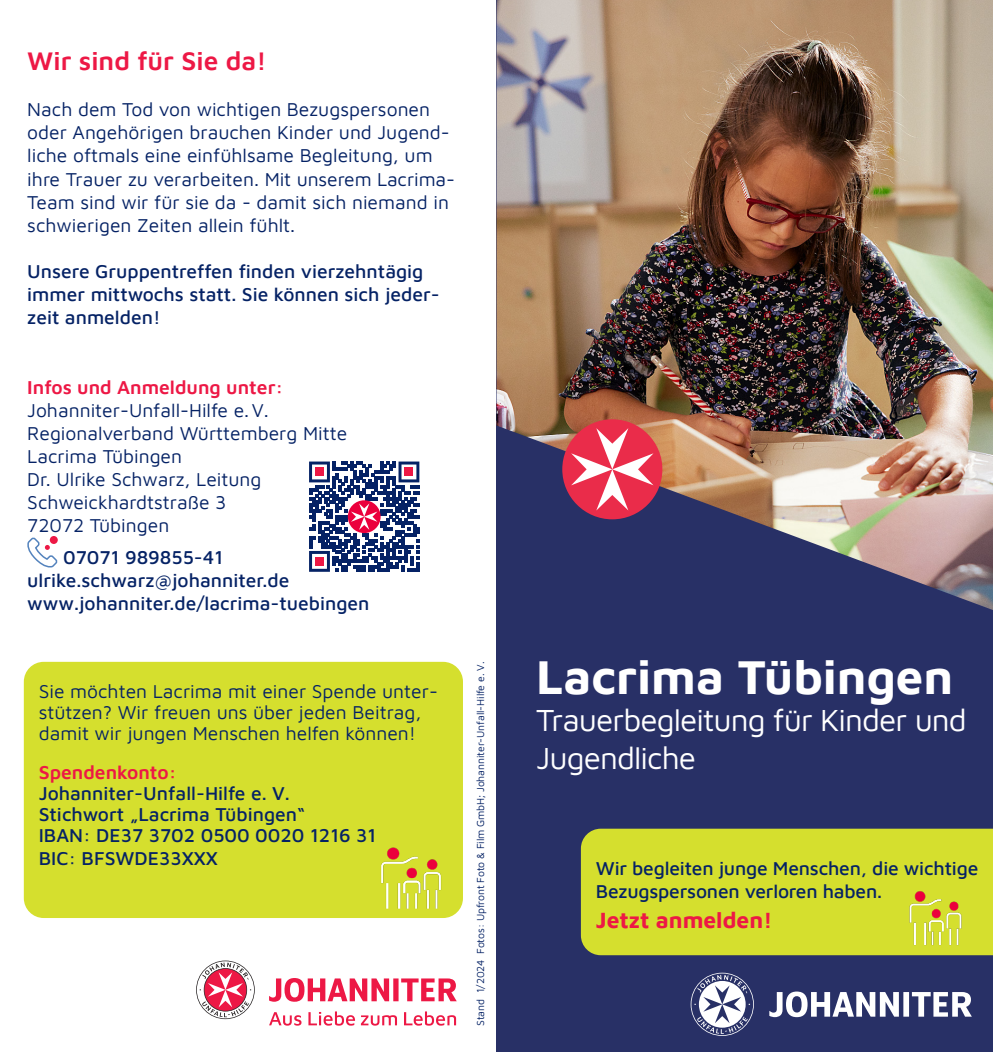
<style>
.page{position:relative;width:993px;height:1052px;background:#fff}
.page>*{position:absolute;margin:0;border:0;box-sizing:border-box;transform-origin:0 0}
.t1{font:700 49px "Maven Pro";color:#fff}
.t2{font:31.5px/37.8px "Maven Pro";letter-spacing:-.03em;color:#fff}
.t3{font:600 26.25px "Maven Pro";color:#ed1845}
.t4{font:700 22.75px "Maven Pro";color:#ed1845}
.t5{font:19.25px/23.1px "Maven Pro";color:#052265}
.t6{font:500 19.25px/23.1px "Maven Pro";color:#052265}
.t7{font:600 19.25px "Maven Pro";color:#ed1845}
.t8{font:10.5px "Maven Pro";letter-spacing:-.01em;color:#052265}
</style>
<div class="page">
<div style="left:496px;top:0;width:496px;height:1052px;background:#283066"></div>
<svg style="left:27px;top:536px;width:31px;height:32px"></svg>
<div style="left:50px;top:536px;width:8px;height:8px;background:#ed1845;border-radius:50%"></div>
<img style="left:496px;top:0;width:496px;height:610px">
<div style="left:562px;top:419px;width:100px;height:100px;background:#ea2c4a;border-radius:50%"></div>
<svg style="left:571px;top:428px;width:82px;height:82px"></svg>
<div style="left:580px;top:828px;width:412px;height:127px;background:#d5df2e"></div>
<svg style="left:196px;top:960px;width:260px;height:65px"></svg>
<svg style="left:690px;top:972px;width:281px;height:64px"></svg>
<img style="left:905px;top:888px;width:59px;height:59px">
<div style="left:24px;top:662px;width:439px;height:256px;background:#d5df2e;border-radius:20px"></div>
<img style="left:381px;top:847px;width:61px;height:62px">
<svg style="left:309px;top:461px;width:110px;height:111px"></svg>
<p class="t3" style="left:27px;top:43px;width:241px">Wir sind für Sie da!</p>
<p class="t5" style="left:27px;top:97px;width:429px">Nach dem Tod von wichtigen Bezugspersonen oder Angehörigen brauchen Kinder und Jugend&shy;liche oftmals eine einfühlsame Begleitung, um ihre Trauer zu verarbeiten. Mit unserem Lacrima-Team sind wir für sie da - damit sich niemand in schwierigen Zeiten allein fühlt.</p>
<p class="t6" style="left:27px;top:259px;width:414px">Unsere Gruppentreffen finden vierzehntägig immer mittwochs statt. Sie können sich jeder&shy;zeit anmelden!</p>
<p class="t7" style="left:27px;top:374px;width:257px">Infos und Anmeldung unter:</p>
<p class="t5" style="left:27px;top:397px;width:243px">Johanniter-Unfall-Hilfe e.V.</p>
<p class="t5" style="left:27px;top:420px;width:321px">Regionalverband Württemberg Mitte</p>
<p class="t5" style="left:27px;top:443px;width:156px">Lacrima Tübingen</p>
<p class="t5" style="left:27px;top:466px;width:236px">Dr. Ulrike Schwarz, Leitung</p>
<p class="t5" style="left:27px;top:490px;width:201px">Schweickhardtstraße 3</p>
<p class="t5" style="left:27px;top:513px;width:143px">72072 Tübingen</p>
<p class="t6" style="left:63px;top:544px;width:162px">07071 989855-41</p>
<p class="t6" style="left:27px;top:567px;width:264px">ulrike.schwarz@johanniter.de</p>
<p class="t6" style="left:27px;top:590px;width:343px">www.johanniter.de/lacrima-tuebingen</p>
<p class="t5" style="left:39px;top:680px;width:400px;line-height:21px">Sie möchten Lacrima mit einer Spende unter&shy;stützen? Wir freuen uns über jeden Beitrag, damit wir jungen Menschen helfen können!</p>
<p class="t7" style="left:39px;top:759px;width:139px">Spendenkonto:</p>
<p class="t6" style="left:39px;top:780px;width:253px">Johanniter-Unfall-Hilfe e. V.</p>
<p class="t6" style="left:39px;top:801px;width:268px">Stichwort „Lacrima Tübingen“</p>
<p class="t6" style="left:39px;top:822px;width:339px">IBAN: DE37 3702 0500 0020 1216 31</p>
<p class="t6" style="left:39px;top:845px;width:181px">BIC: BFSWDE33XXX</p>
<p class="t8" style="left:473px;top:1026px;width:366px;rotate:-90deg">Stand 1/2024 Fotos: Upfront Foto &amp; Film GmbH; Johanniter-Unfall-Hilfe e. V.</p>
<p class="t1" style="left:536px;top:642px;width:418px">Lacrima Tübingen</p>
<p class="t2" style="left:536px;top:700px;width:432px">Trauerbegleitung für Kinder und<br>Jugendliche</p>
<p class="t6" style="left:595px;top:855px;width:384px">Wir begleiten junge Menschen, die wichtige</p>
<p class="t6" style="left:595px;top:878px;width:288px">Bezugspersonen verloren haben.</p>
<p class="t4" style="left:595px;top:903px;width:178px">Jetzt anmelden!</p>
</div>
